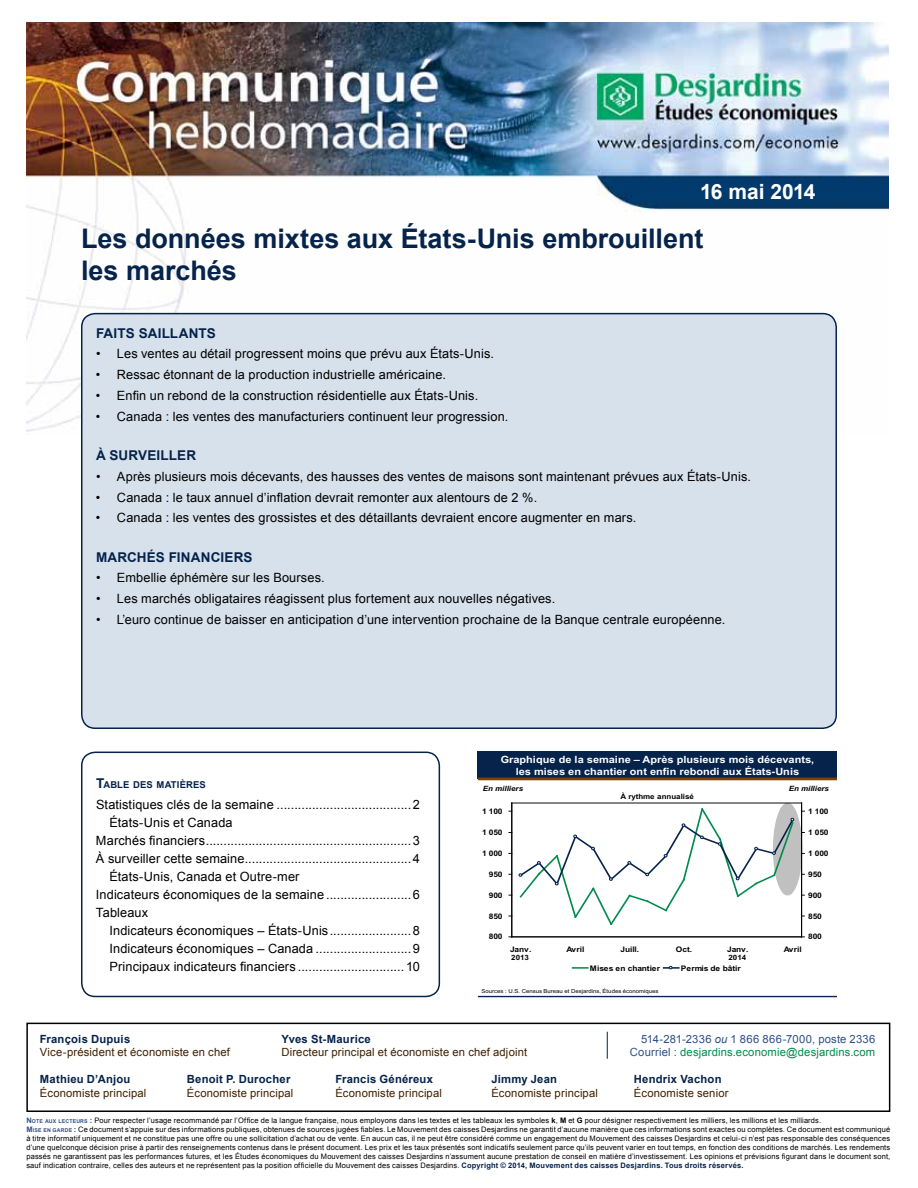
<style>
.page{position:relative;width:918px;height:1188px;background:#fff}
.page>*{position:absolute;margin:0;border:0;box-sizing:border-box;transform-origin:0 0}
.t1{font:700 27px/32.4px "Arial";color:#05234b}
.t2{font:700 21px "Arial";letter-spacing:-.015em;color:#fff}
.t3{font:700 13.5px "Arial";letter-spacing:.015em;color:#05234b}
.t4{font:12.75px "Arial";letter-spacing:.01em;color:#000}
.t5{font:11.25px "Arial";letter-spacing:.015em;color:#401f00}
.t6{font:700 11.25px "Arial";letter-spacing:.02em;color:#05234b}
.t7{font:11.25px "Arial";letter-spacing:.015em;color:#008b4d}
.t8{font:11.25px "Arial";letter-spacing:.015em;color:#2d5088}
.t9{font:700 10.05px/12px "Arial";color:#fff;text-align:center;scale:1.1 1}
.t10{font:700 9.45px "Arial";letter-spacing:.01em;color:#05234b}
.t11{font:700 7.65px "Arial";letter-spacing:-.025em;color:#000;scale:1.1 1}
.t12{font:7.5px/9px "Arial";letter-spacing:.02em;color:#000}
.t13{font:700 7.2px "Arial";color:#000;scale:1.1 1}
.t14{font:italic 700 7.2px "Arial";color:#000;scale:1.1 1}
.t15{font:5.4px "Arial";letter-spacing:.005em;color:#000;scale:1.1 1}
.s1{font-size:13.5px}
.s2{font-style:italic}
.s3{color:#2d5088}
.s4{font-weight:700;color:#2d5088}
.s5{font-weight:700;font-size:5.25px;color:#2d5088}
.s6{font-weight:700}
.s7{font-weight:700;color:#05234b}
</style>
<div class="page">
<img style="left:26px;top:23px;width:862px;height:409px">
<div style="left:26px;top:1023px;width:864px;height:89px;border:2px solid #000"></div>
<svg style="left:607px;top:1032px;width:1px;height:27px"></svg>
<div style="left:82px;top:314px;width:754px;height:414px;background:#d7e1eb;border-radius:14px"></div>
<div style="left:81px;top:313px;width:756px;height:416px;border:2px solid #05234b;border-radius:14px"></div>
<div style="left:81px;top:752px;width:359px;height:245px;border:2px solid #05234b;border-radius:14px"></div>
<div style="left:478px;top:751px;width:359px;height:28px;background:#05234b"></div>
<hr style="left:478px;top:777px;width:359px;height:3px;background:#803f00">
<hr style="left:478px;top:996px;width:359px;height:1px;background:#05234b">
<div style="left:773px;top:803px;width:29px;height:92px;background:#c0c0c0;border-radius:50%"></div>
<hr style="left:512px;top:803px;width:290px;height:1px;background:#000">
<hr style="left:512px;top:803px;width:1px;height:134px;background:#000">
<hr style="left:512px;top:937px;width:290px;height:1px;background:#000">
<hr style="left:801px;top:803px;width:1px;height:134px;background:#000">
<svg style="left:518px;top:807px;width:277px;height:119px"></svg>
<svg style="left:573px;top:967px;width:15px;height:2px"></svg>
<svg style="left:664px;top:966px;width:15px;height:3px"></svg>
<h2 class="t2" style="left:700px;top:178px;width:117px">16 mai 2014</h2>
<h1 class="t1" style="left:81px;top:223px;width:624px">Les données mixtes aux États-Unis embrouillent les marchés</h1>
<h3 class="t3" style="left:96px;top:324px;width:76px">Faits sailla</h3>
<h3 class="t3" style="left:189px;top:324px;width:20px">nts</h3>
<h3 class="t4" style="left:96px;top:346px;width:399px">• Les ventes au détail progressent moins que prévu aux États‑Unis.</h3>
<h3 class="t4" style="left:96px;top:366px;width:352px">• Ressac étonnant de la production industrielle américaine.</h3>
<h3 class="t4" style="left:96px;top:387px;width:384px">• Enfin un rebond de la construction résidentielle aux États‑Unis.</h3>
<h3 class="t4" style="left:96px;top:408px;width:414px">• Canada : les ventes des manufacturiers continuent leur progression.</h3>
<h3 class="t3" style="left:96px;top:446px;width:102px">À surveiller</h3>
<h3 class="t4" style="left:96px;top:468px;width:657px">• Après plusieurs mois décevants, des hausses des ventes de maisons sont maintenant prévues aux États‑Unis.</h3>
<h3 class="t4" style="left:96px;top:489px;width:443px">• Canada : le taux annuel d’inflation devrait remonter aux alentours de 2 %.</h3>
<h3 class="t4" style="left:96px;top:509px;width:542px">• Canada : les ventes des grossistes et des détaillants devraient encore augmenter en mars.</h3>
<h3 class="t3" style="left:96px;top:548px;width:42px">Marchés</h3>
<h3 class="t3" style="left:169px;top:548px;width:84px">financiers</h3>
<h3 class="t4" style="left:96px;top:570px;width:230px">• Embellie éphémère sur les Bourses.</h3>
<h3 class="t4" style="left:96px;top:590px;width:461px">• Les marchés obligataires réagissent plus fortement aux nouvelles négatives.</h3>
<h3 class="t4" style="left:96px;top:611px;width:631px">• L’euro continue de baisser en anticipation d’une intervention prochaine de la Banque centrale européenne.</h3>
<p class="t10" style="left:96px;top:778px;width:111px"><span class="s1">T</span>ABLE DES MATIÈRES</p>
<h3 class="t4" style="left:96px;top:796px;width:325px">Statistiques clés de la semaine ......................................2</h3>
<h3 class="t4" style="left:109px;top:814px;width:125px">États-Unis et Canada</h3>
<h3 class="t4" style="left:96px;top:832px;width:326px">Marchés financiers..........................................................3</h3>
<h3 class="t4" style="left:96px;top:850px;width:326px">À surveiller cette semaine...............................................4</h3>
<h3 class="t4" style="left:109px;top:868px;width:192px">États-Unis, Canada et Outre-mer</h3>
<h3 class="t4" style="left:96px;top:886px;width:326px">Indicateurs économiques de la semaine ........................6</h3>
<h3 class="t4" style="left:96px;top:904px;width:54px">Tableaux</h3>
<h3 class="t4" style="left:109px;top:922px;width:312px">Indicateurs économiques – États-Unis.......................8</h3>
<h3 class="t4" style="left:109px;top:940px;width:312px">Indicateurs économiques – Canada ...........................9</h3>
<h3 class="t4" style="left:109px;top:958px;width:312px">Principaux indicateurs financiers .............................. 10</h3>
<h3 class="t9" style="left:501px;top:754px;width:286px">Graphique de la semaine – Après plusieurs mois décevants, les mises en chantier ont enfin rebondi aux États-Unis</h3>
<p class="t14" style="left:483px;top:784px;width:38px">En milliers</p>
<p class="t14" style="left:789px;top:784px;width:38px">En milliers</p>
<p class="t13" style="left:620px;top:793px;width:68px">À rythme annualisé</p>
<p class="t11" style="left:482px;top:807px;width:20px">1 100</p>
<p class="t11" style="left:808px;top:807px;width:20px">1 100</p>
<p class="t11" style="left:482px;top:828px;width:20px">1 050</p>
<p class="t11" style="left:808px;top:828px;width:20px">1 050</p>
<p class="t11" style="left:482px;top:849px;width:20px">1 000</p>
<p class="t11" style="left:808px;top:849px;width:20px">1 000</p>
<p class="t11" style="left:489px;top:870px;width:14px">950</p>
<p class="t11" style="left:808px;top:870px;width:14px">950</p>
<p class="t11" style="left:489px;top:891px;width:14px">900</p>
<p class="t11" style="left:808px;top:891px;width:14px">900</p>
<p class="t11" style="left:489px;top:911px;width:14px">850</p>
<p class="t11" style="left:808px;top:911px;width:14px">850</p>
<p class="t11" style="left:489px;top:932px;width:14px">800</p>
<p class="t11" style="left:808px;top:932px;width:14px">800</p>
<p class="t11" style="left:510px;top:944px;width:21px">Janv.</p>
<p class="t11" style="left:566px;top:944px;width:18px">Avril</p>
<p class="t11" style="left:621px;top:944px;width:18px">Juill.</p>
<p class="t11" style="left:676px;top:944px;width:16px">Oct.</p>
<p class="t11" style="left:727px;top:944px;width:21px">Janv.</p>
<p class="t11" style="left:784px;top:944px;width:18px">Avril</p>
<p class="t13" style="left:511px;top:953px;width:18px">2013</p>
<p class="t13" style="left:729px;top:953px;width:18px">2014</p>
<p class="t11" style="left:590px;top:964px;width:65px">Mises en chantier</p>
<p class="t11" style="left:681px;top:964px;width:56px">Permis de bâtir</p>
<p class="t15" style="left:481px;top:988px;width:162px">Sources : U.S. Census Bureau et Desjardins, Études économiques</p>
<h3 class="t6" style="left:40px;top:1032px;width:92px">François Dupuis</h3>
<h3 class="t6" style="left:281px;top:1032px;width:91px">Yves St-Maurice</h3>
<h3 class="t8" style="left:641px;top:1032px;width:236px">514-281-2336 <span class="s2">ou</span> 1 866 866-7000, poste 2336</h3>
<h3 class="t5" style="left:40px;top:1045px;width:192px">Vice-président et économiste en chef</h3>
<h3 class="t5" style="left:281px;top:1045px;width:247px">Directeur principal et économiste en chef adjoint</h3>
<h3 class="t7" style="left:630px;top:1045px;width:247px"><span class="s3">Courriel :</span> desjardins.economie@desjardins.com</h3>
<h3 class="t6" style="left:40px;top:1072px;width:92px">Mathieu D’Anjou</h3>
<h3 class="t6" style="left:187px;top:1072px;width:105px">Benoit P. Durocher</h3>
<h3 class="t6" style="left:335px;top:1072px;width:99px">Francis Généreux</h3>
<h3 class="t6" style="left:491px;top:1072px;width:67px">Jimmy Jean</h3>
<h3 class="t6" style="left:634px;top:1072px;width:89px">Hendrix Vachon</h3>
<h3 class="t5" style="left:40px;top:1086px;width:108px">Économiste principal</h3>
<h3 class="t5" style="left:187px;top:1086px;width:108px">Économiste principal</h3>
<h3 class="t5" style="left:335px;top:1086px;width:108px">Économiste principal</h3>
<h3 class="t5" style="left:491px;top:1086px;width:108px">Économiste principal</h3>
<h3 class="t5" style="left:634px;top:1086px;width:96px">Économiste senior</h3>
<p class="t12" style="left:26px;top:1116px;width:865px"><span class="s4">N</span><span class="s5">OTE AUX LECTEURS</span> <span class="s4">:</span> Pour respecter l’usage recommandé par l’Office de la langue française, nous employons dans les textes et les tableaux les symboles <span class="s6">k</span>, <span class="s6">M</span> et <span class="s6">G</span> pour désigner respectivement les milliers, les millions et les milliards.<br><span class="s4">M</span><span class="s5">ISE EN GARDE</span> <span class="s4">:</span> Ce document s’appuie sur des informations publiques, obtenues de sources jugées fiables. Le Mouvement des caisses Desjardins ne garantit d’aucune manière que ces informations sont exactes ou complètes. Ce document est communiqué à titre informatif uniquement et ne constitue pas une offre ou une sollicitation d’achat ou de vente. En aucun cas, il ne peut être considéré comme un engagement du Mouvement des caisses Desjardins et celui-ci n’est pas responsable des conséquences d’une quelconque décision prise à partir des renseignements contenus dans le présent document. Les prix et les taux présentés sont indicatifs seulement parce qu’ils peuvent varier en tout temps, en fonction des conditions de marchés. Les rendements passés ne garantissent pas les performances futures, et les Études économiques du Mouvement des caisses Desjardins n’assument aucune prestation de conseil en matière d’investissement. Les opinions et prévisions figurant dans le document sont, sauf indication contraire, celles des auteurs et ne représentent pas la position officielle du Mouvement des caisses Desjardins. <span class="s7">Copyright © 2014, Mouvement des caisses Desjardins. Tous droits réservés.</span></p>
</div>
